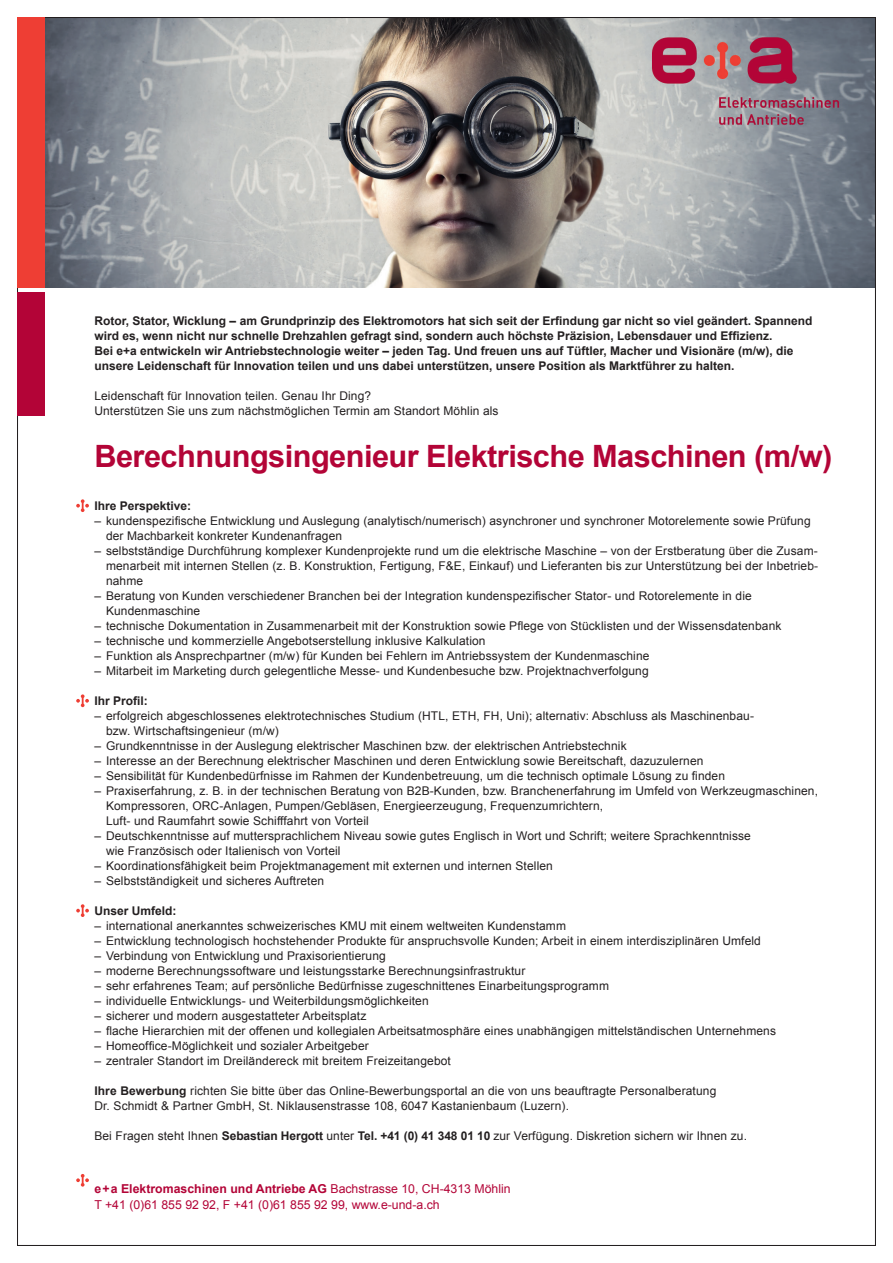
<style>
.page{position:relative;width:893px;height:1263px;background:#fff}
.page>*{position:absolute;margin:0;border:0;box-sizing:border-box;transform-origin:0 0}
.t1{font:700 30.75px "Arial";letter-spacing:-.02em;color:#b30437}
.t2{font:700 12.3px "Arial";color:#b30437}
.t3{font:12.3px "Arial";color:#b30437}
.t4{font:12px/15px "Arial";letter-spacing:.01em;color:#231f20}
.t5{font:700 12px/15px "Arial";color:#231f20}
.s1{font-weight:700}
.s2{font-weight:400}
</style>
<div class="page">
<img style="left:44px;top:19px;width:830px;height:269px">
<div style="left:17px;top:17px;width:27px;height:271px;background:#ee3e34"></div>
<div style="left:17px;top:292px;width:27px;height:124px;background:#b30437"></div>
<svg style="left:76px;top:499px;width:13px;height:13px"></svg>
<svg style="left:76px;top:1174px;width:13px;height:12px"></svg>
<svg style="left:76px;top:694px;width:13px;height:13px"></svg>
<svg style="left:76px;top:904px;width:13px;height:13px"></svg>
<p class="t5" style="left:94px;top:314px;width:720px">Rotor, Stator, Wicklung – am Grundprinzip des Elektromotors hat sich seit der Erfindung gar nicht so viel geändert. Spannend wird es, wenn nicht nur schnelle Drehzahlen gefragt sind, sondern auch höchste Präzision, Lebensdauer und Effizienz.<br>Bei e+a entwickeln wir Antriebstechnologie weiter – jeden Tag. Und freuen uns auf Tüftler, Macher und Visionäre (m/w), die unsere Leidenschaft für Innovation teilen und uns dabei unterstützen, unsere Position als Marktführer zu halten.</p>
<p class="t4" style="left:94px;top:388px;width:278px">Leidenschaft für Innovation teilen. Genau Ihr Ding?</p>
<p class="t4" style="left:94px;top:403px;width:406px">Unterstützen Sie uns zum nächstmöglichen Termin am Standort Möhlin als</p>
<p class="t1" style="left:94px;top:436px;width:739px">Berechnungsingenieur Elektrische Maschinen (m/w)</p>
<p class="t5" style="left:94px;top:498px;width:98px">Ihre Perspektive:</p>
<p class="t4" style="left:106px;top:513px;width:706px;text-indent:-12px">– kundenspezifische Entwicklung und Auslegung (analytisch/numerisch) asynchroner und synchroner Motorelemente sowie Prüfung der Machbarkeit konkreter Kundenanfragen</p>
<p class="t4" style="left:106px;top:543px;width:714px;text-align:justify;text-indent:-12px">– selbstständige Durchführung komplexer Kundenprojekte rund um die elektrische Maschine – von der Erstberatung über die Zusam&shy;menarbeit mit internen Stellen (z. B. Konstruktion, Fertigung, F&amp;E, Einkauf) und Lieferanten bis zur Unterstützung bei der Inbetrieb&shy;nahme</p>
<p class="t4" style="left:106px;top:588px;width:647px;text-indent:-12px">– Beratung von Kunden verschiedener Branchen bei der Integration kundenspezifischer Stator- und Rotorelemente in die<br>Kundenmaschine</p>
<p class="t4" style="left:94px;top:618px;width:689px">– technische Dokumentation in Zusammenarbeit mit der Konstruktion sowie Pflege von Stücklisten und der Wissensdatenbank</p>
<p class="t4" style="left:94px;top:633px;width:393px">– technische und kommerzielle Angebotserstellung inklusive Kalkulation</p>
<p class="t4" style="left:94px;top:648px;width:557px">– Funktion als Ansprechpartner (m/w) für Kunden bei Fehlern im Antriebssystem der Kundenmaschine</p>
<p class="t4" style="left:94px;top:663px;width:556px">– Mitarbeit im Marketing durch gelegentliche Messe- und Kundenbesuche bzw. Projektnachverfolgung</p>
<p class="t5" style="left:94px;top:693px;width:55px">Ihr Profil:</p>
<p class="t4" style="left:106px;top:708px;width:649px;text-indent:-12px">– erfolgreich abgeschlossenes elektrotechnisches Studium (HTL, ETH, FH, Uni); alternativ: Abschluss als Maschinenbau&shy;bzw. Wirtschaftsingenieur (m/w)</p>
<p class="t4" style="left:94px;top:738px;width:534px">– Grundkenntnisse in der Auslegung elektrischer Maschinen bzw. der elektrischen Antriebstechnik</p>
<p class="t4" style="left:94px;top:753px;width:611px">– Interesse an der Berechnung elektrischer Maschinen und deren Entwicklung sowie Bereitschaft, dazuzulernen</p>
<p class="t4" style="left:94px;top:768px;width:632px">– Sensibilität für Kundenbedürfnisse im Rahmen der Kundenbetreuung, um die technisch optimale Lösung zu finden</p>
<p class="t4" style="left:106px;top:783px;width:714px;text-indent:-12px">– Praxiserfahrung, z. B. in der technischen Beratung von B2B-Kunden, bzw. Branchenerfahrung im Umfeld von Werkzeugmaschinen,<br>Kompressoren, ORC-Anlagen, Pumpen/Gebläsen, Energieerzeugung, Frequenzumrichtern,<br>Luft- und Raumfahrt sowie Schifffahrt von Vorteil</p>
<p class="t4" style="left:106px;top:828px;width:646px;text-indent:-12px">– Deutschkenntnisse auf muttersprachlichem Niveau sowie gutes Englisch in Wort und Schrift; weitere Sprachkenntnisse wie Französisch oder Italienisch von Vorteil</p>
<p class="t4" style="left:94px;top:858px;width:460px">– Koordinationsfähigkeit beim Projektmanagement mit externen und internen Stellen</p>
<p class="t4" style="left:94px;top:873px;width:231px">– Selbstständigkeit und sicheres Auftreten</p>
<p class="t5" style="left:94px;top:903px;width:84px">Unser Umfeld:</p>
<p class="t4" style="left:94px;top:918px;width:473px">– international anerkanntes schweizerisches KMU mit einem weltweiten Kundenstamm</p>
<p class="t4" style="left:94px;top:933px;width:668px">– Entwicklung technologisch hochstehender Produkte für anspruchsvolle Kunden; Arbeit in einem interdisziplinären Umfeld</p>
<p class="t4" style="left:94px;top:948px;width:293px">– Verbindung von Entwicklung und Praxisorientierung</p>
<p class="t4" style="left:94px;top:963px;width:432px">– moderne Berechnungssoftware und leistungsstarke Berechnungsinfrastruktur</p>
<p class="t4" style="left:94px;top:978px;width:516px">– sehr erfahrenes Team; auf persönliche Bedürfnisse zugeschnittenes Einarbeitungsprogramm</p>
<p class="t4" style="left:94px;top:993px;width:336px">– individuelle Entwicklungs- und Weiterbildungsmöglichkeiten</p>
<p class="t4" style="left:94px;top:1008px;width:273px">– sicherer und modern ausgestatteter Arbeitsplatz</p>
<p class="t4" style="left:94px;top:1023px;width:683px">– flache Hierarchien mit der offenen und kollegialen Arbeitsatmosphäre eines unabhängigen mittelständischen Unternehmens</p>
<p class="t4" style="left:94px;top:1038px;width:276px">– Homeoffice-Möglichkeit und sozialer Arbeitgeber</p>
<p class="t4" style="left:94px;top:1053px;width:358px">– zentraler Standort im Dreiländereck mit breitem Freizeitangebot</p>
<p class="t4" style="left:94px;top:1083px;width:623px"><span class="s1">Ihre Bewerbung</span> richten Sie bitte über das Online-Bewerbungsportal an die von uns beauftragte Personalberatung<br>Dr. Schmidt &amp; Partner GmbH, St. Niklausenstrasse 108, 6047 Kastanienbaum (Luzern).</p>
<p class="t4" style="left:94px;top:1128px;width:654px">Bei Fragen steht Ihnen <span class="s1">Sebastian Hergott</span> unter <span class="s1">Tel. +41 (0) 41 348 01 10</span> zur Verfügung. Diskretion sichern wir Ihnen zu.</p>
<p class="t2" style="left:94px;top:1180px;width:418px">e+a Elektromaschinen und Antriebe AG <span class="s2">Bachstrasse 10, CH-4313 Möhlin</span></p>
<p class="t3" style="left:94px;top:1196px;width:347px">T +41 (0)61 855 92 92, F +41 (0)61 855 92 99, www.e-und-a.ch</p>
</div>
